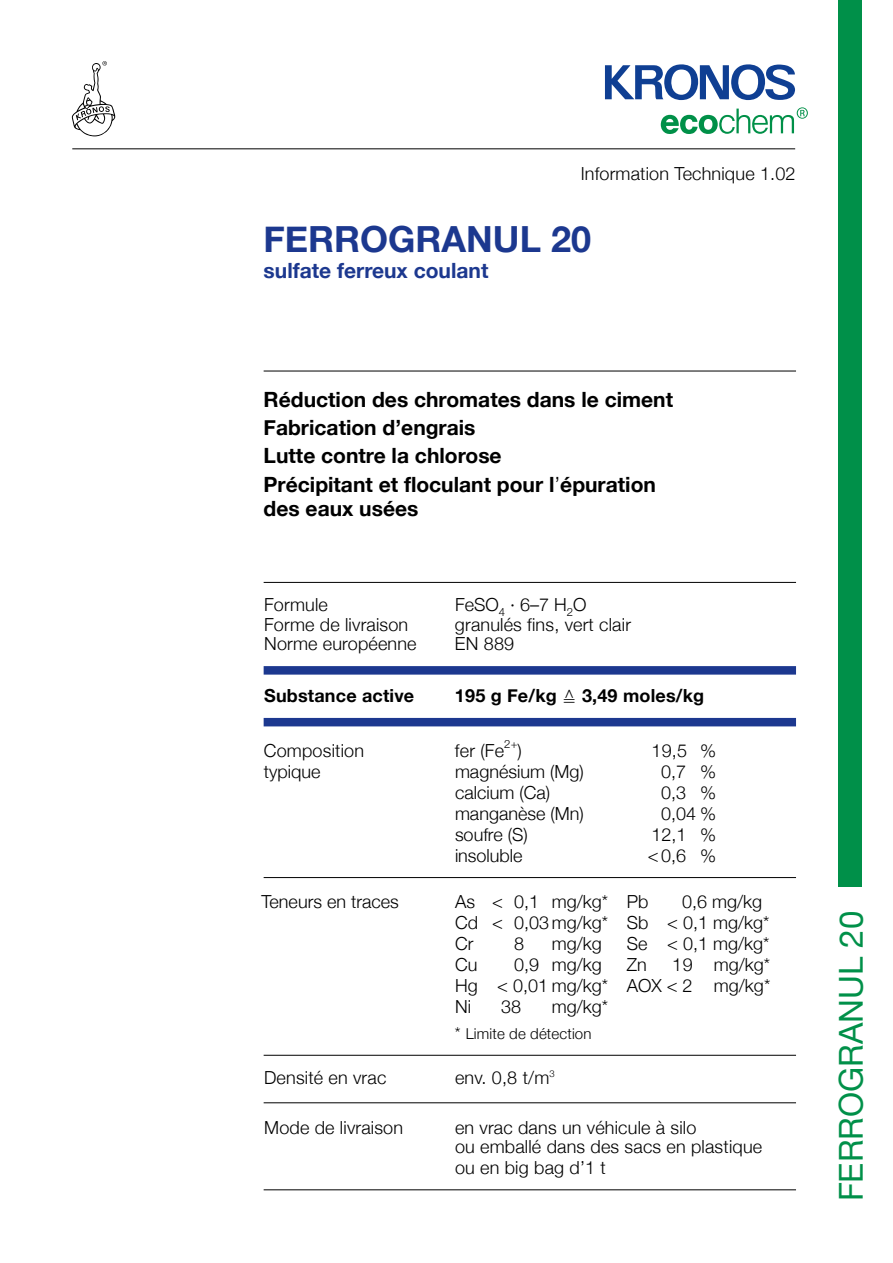
<style>
.page{position:relative;width:893px;height:1263px;background:#fff}
.page>*{position:absolute;margin:0;border:0;box-sizing:border-box;transform-origin:0 0}
.t1{font:700 36px "Helvetica Neue";color:#1c388f}
.t2{font:33px "Helvetica Neue";color:#009049}
.t3{font:700 21px/28.2px "Helvetica Neue";color:#000}
.t4{font:700 21px "Helvetica Neue";color:#1c388f}
.t5{font:300 18px/21px "Helvetica Neue";letter-spacing:.01em;color:#000}
.t6{font:700 18px "Helvetica Neue";letter-spacing:.01em;color:#000}
.t7{font:300 15px "Helvetica Neue";letter-spacing:.01em;color:#000}
.t8{font:300 11.4px "Helvetica Neue";color:#000}
.s1{font-weight:300}
.s2{font-size:16.5px}
</style>
<div class="page">
<hr style="left:264px;top:582px;width:532px;height:1px;background:#000">
<div style="left:264px;top:666px;width:532px;height:9px;background:#1c388f"></div>
<div style="left:264px;top:718px;width:532px;height:8px;background:#1c388f"></div>
<hr style="left:264px;top:877px;width:532px;height:1px;background:#000">
<hr style="left:264px;top:1055px;width:532px;height:1px;background:#000">
<hr style="left:264px;top:1102px;width:532px;height:1px;background:#000">
<hr style="left:264px;top:1189px;width:532px;height:1px;background:#000">
<hr style="left:264px;top:371px;width:532px;height:1px;background:#000">
<hr style="left:72px;top:148px;width:723px;height:1px;background:#000">
<div style="left:838px;top:0;width:24px;height:973px;background:#009049"></div>
<div style="left:833px;top:887px;width:36px;height:314px;background:#fff"></div>
<svg style="left:72px;top:61px;width:43px;height:75px"></svg>
<svg style="left:605px;top:64px;width:190px;height:36px"></svg>
<svg style="left:661px;top:107px;width:147px;height:27px"></svg>
<p class="t5" style="left:581px;top:162px;width:216px">Information Technique 1.02</p>
<h1 class="t1" style="left:264px;top:217px;width:329px">FERROGRANUL 20</h1>
<p class="t4" style="left:264px;top:258px;width:226px">sulfate ferreux coulant</p>
<p class="t3" style="left:264px;top:385px;width:411px">Réduction des chromates dans le ciment<br>Fabrication d’engrais<br>Lutte contre la chlorose<br>Précipitant et floculant pour l<span class="s1">’</span>épuration</p>
<p class="t3" style="left:264px;top:493px;width:156px">des eaux usées</p>
<p class="t5" style="left:264px;top:594px;width:65px">Formule</p>
<p class="t5" style="left:455px;top:594px;width:133px">FeSO<sub>4</sub> · 6–7 H<sub>2</sub>O</p>
<p class="t5" style="left:264px;top:613px;width:146px">Forme de livraison</p>
<p class="t5" style="left:455px;top:613px;width:178px">granulés fins, vert clair</p>
<p class="t5" style="left:264px;top:633px;width:154px">Norme européenne</p>
<p class="t5" style="left:455px;top:633px;width:61px">EN 889</p>
<p class="t6" style="left:264px;top:684px;width:152px">Substance active</p>
<p class="t6" style="left:455px;top:684px;width:103px">195 g Fe/kg</p>
<p class="t6" style="left:582px;top:684px;width:124px">3,49 moles/kg</p>
<p class="t5" style="left:264px;top:739px;width:102px">Composition</p>
<p class="t5" style="left:455px;top:739px;width:51px">fer (Fe</p>
<p class="t8" style="left:504px;top:737px;width:15px">2+</p>
<p class="t5" style="left:518px;top:739px;width:6px">)</p>
<p class="t5" style="left:651px;top:739px;width:66px">19,5 %</p>
<p class="t5" style="left:264px;top:760px;width:58px">typique</p>
<p class="t5" style="left:455px;top:760px;width:130px">magnésium (Mg)</p>
<p class="t5" style="left:661px;top:760px;width:57px">0,7 %</p>
<p class="t5" style="left:455px;top:781px;width:97px">calcium (Ca)</p>
<p class="t5" style="left:661px;top:781px;width:57px">0,3 %</p>
<p class="t5" style="left:455px;top:802px;width:130px">manganèse (Mn)</p>
<p class="t5" style="left:661px;top:802px;width:57px">0,04 %</p>
<p class="t5" style="left:455px;top:823px;width:74px">soufre (S)</p>
<p class="t5" style="left:651px;top:823px;width:66px">12,1 %</p>
<p class="t5" style="left:455px;top:844px;width:69px">insoluble</p>
<p class="t5" style="left:648px;top:844px;width:70px">&lt;0,6 %</p>
<p class="t5" style="left:262px;top:891px;width:139px">Teneurs en traces</p>
<p class="t5" style="left:455px;top:891px;width:195px">As &lt; 0,1 mg/kg* Pb</p>
<p class="t5" style="left:455px;top:891px;width:316px;text-indent:227px">0,6 mg/kg<br>Cd &lt; 0,03mg/kg* Sb &lt; 0,1 mg/kg*<br>Cr</p>
<p class="t5" style="left:514px;top:933px;width:12px">8</p>
<p class="t5" style="left:552px;top:933px;width:52px">mg/kg</p>
<p class="t5" style="left:627px;top:933px;width:144px">Se &lt; 0,1 mg/kg*</p>
<p class="t5" style="left:455px;top:954px;width:24px">Cu</p>
<p class="t5" style="left:514px;top:954px;width:89px">0,9 mg/kg</p>
<p class="t5" style="left:627px;top:954px;width:21px">Zn</p>
<p class="t5" style="left:455px;top:954px;width:317px;text-align:justify;text-indent:217px">19 mg/kg* Hg &lt; 0,01 mg/kg* AOX &lt; 2 mg/kg* Ni</p>
<p class="t5" style="left:501px;top:996px;width:22px">38</p>
<p class="t5" style="left:552px;top:996px;width:58px">mg/kg*</p>
<p class="t7" style="left:455px;top:1025px;width:138px"><span class="s2">*</span> Limite de détection</p>
<p class="t5" style="left:264px;top:1067px;width:124px">Densité en vrac</p>
<p class="t5" style="left:455px;top:1067px;width:101px">env. 0,8 t/m<sup>3</sup></p>
<p class="t5" style="left:264px;top:1116px;width:140px">Mode de livraison</p>
<p class="t5" style="left:455px;top:1116px;width:309px;line-height:20.2px">en vrac dans un véhicule à silo<br>ou emballé dans des sacs en plastique ou en big bag d’1 t</p>
<h2 class="t2" style="left:831px;top:1201px;width:292px;rotate:-90deg">FERROGRANUL 20</h2>
</div>
